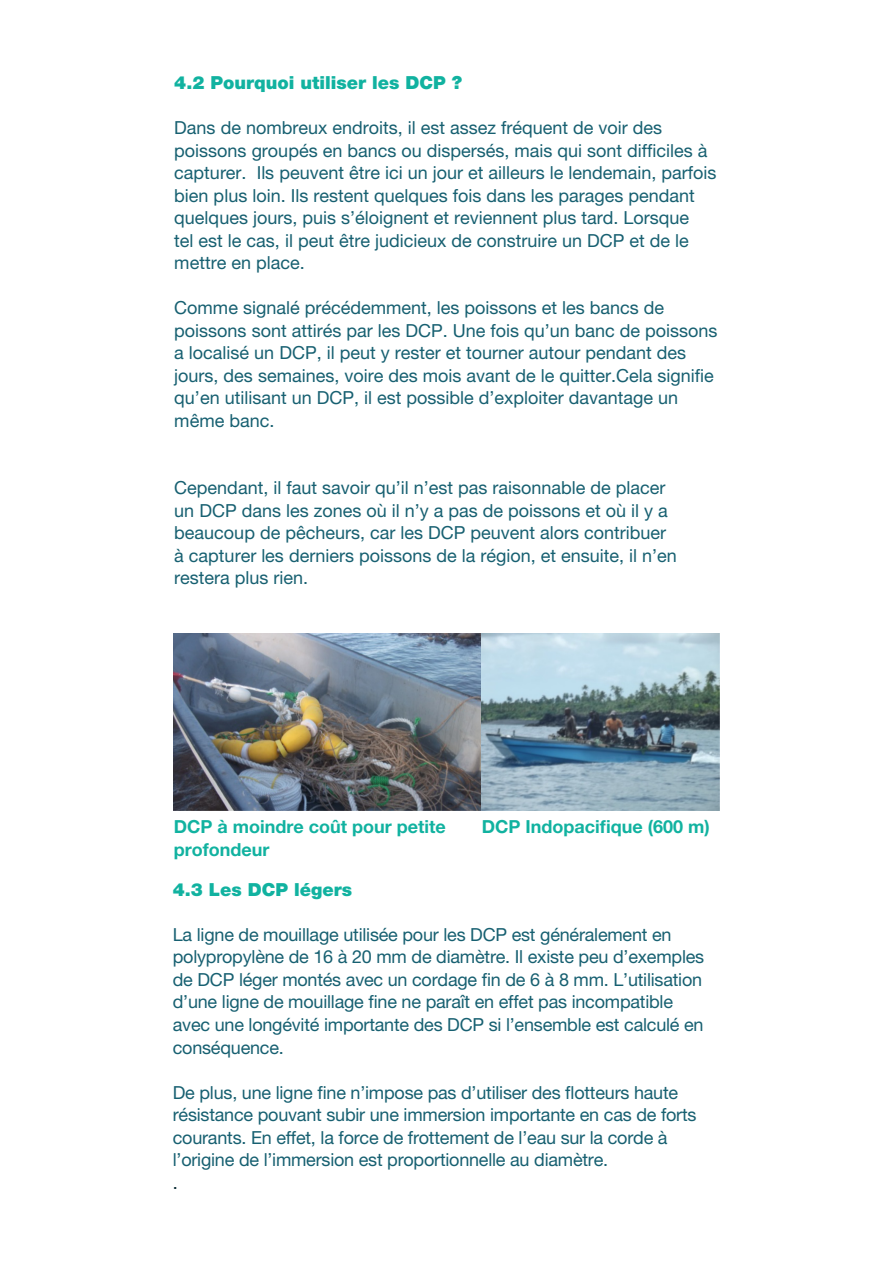
<style>
.page{position:relative;width:893px;height:1263px;background:#fff}
.page>*{position:absolute;margin:0;border:0;box-sizing:border-box;transform-origin:0 0}
.Text{font:18px/22.5px "Helvetica Neue LT 55 Rm";color:#176071}
.Text-2{font:18px/22.5px "Helvetica Neue LT 75 Bd";color:#11b2a0}
.Text-3{font:18px "Helvetica Neue LT 95 Blk";color:#11b2a0}
.Text-4{font:18px "Helvetica Neue LT 55 Rm";color:#0a2b34}
</style>
<div class="page">
<img style="left:174px;top:633px;width:308px;height:177px">
<img style="left:482px;top:633px;width:237px;height:177px">
<p class="Text-3" style="left:174px;top:72px;width:289px">4.2 Pourquoi utiliser les DCP ?</p>
<p class="Text" style="left:174px;top:116px;width:544px">Dans de nombreux endroits, il est assez fréquent de voir des poissons groupés en bancs ou dispersés, mais qui sont difficiles à capturer. Ils peuvent être ici un jour et ailleurs le lendemain, parfois bien plus loin. Ils restent quelques fois dans les parages pendant quelques jours, puis s’éloignent et reviennent plus tard. Lorsque<br>tel est le cas, il peut être judicieux de construire un DCP et de le mettre en place.</p>
<p class="Text" style="left:174px;top:296px;width:545px">Comme signalé précédemment, les poissons et les bancs de poissons sont attirés par les DCP. Une fois qu’un banc de poissons a localisé un DCP, il peut y rester et tourner autour pendant des jours, des semaines, voire des mois avant de le quitter.Cela signifie qu’en utilisant un DCP, il est possible d’exploiter davantage un même banc.</p>
<p class="Text" style="left:174px;top:476px;width:504px">Cependant, il faut savoir qu’il n’est pas raisonnable de placer un DCP dans les zones où il n’y a pas de poissons et où il y a beaucoup de pêcheurs, car les DCP peuvent alors contribuer à capturer les derniers poissons de la région, et ensuite, il n’en restera plus rien.</p>
<p class="Text-2" style="left:174px;top:815px;width:273px">DCP à moindre coût pour petite profondeur</p>
<p class="Text-2" style="left:482px;top:815px;width:229px">DCP Indopacifique (600 m)</p>
<p class="Text-3" style="left:173px;top:879px;width:181px">4.3 Les DCP légers</p>
<p class="Text" style="left:173px;top:923px;width:533px">La ligne de mouillage utilisée pour les DCP est généralement en polypropylène de 16 à 20 mm de diamètre. Il existe peu d’exemples de DCP léger montés avec un cordage fin de 6 à 8 mm. L’utilisation d’une ligne de mouillage fine ne paraît en effet pas incompatible avec une longévité importante des DCP si l’ensemble est calculé en conséquence.</p>
<p class="Text" style="left:173px;top:1080px;width:525px">De plus, une ligne fine n’impose pas d’utiliser des flotteurs haute résistance pouvant subir une immersion importante en cas de forts courants. En effet, la force de frottement de l’eau sur la corde à l’origine de l’immersion est proportionnelle au diamètre.</p>
<p class="Text-4" style="left:173px;top:1171px;width:7px">.</p>
</div>
